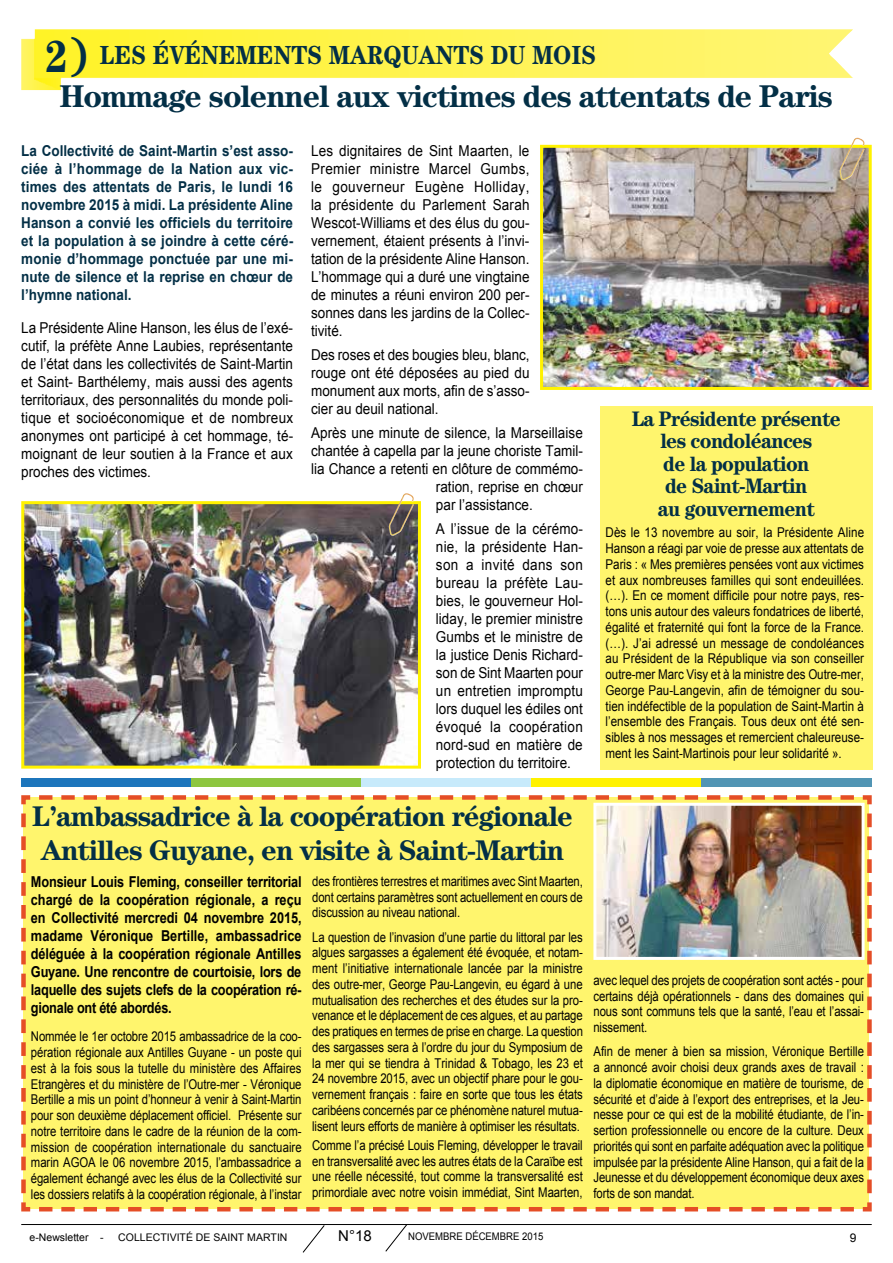
<style>
.page{position:relative;width:893px;height:1263px;background:#fff}
.page>*{position:absolute;margin:0;border:0;box-sizing:border-box;transform-origin:0 0}
.t1{font:700 31.5px "Century";letter-spacing:-.035em;color:#032f46}
.t2{font:700 28.5px/34.5px "Century";letter-spacing:-.035em;color:#032f46;text-align:center}
.t3{font:700 26.25px "Century";color:#032f46;scale:.89 1}
.t4{font:700 21px/22.5px "Century";letter-spacing:-.035em;color:#032f46;text-align:center;scale:.95 1}
.t5{font:15px/18px "Arial";color:#000;text-align:justify;scale:.9 1}
.t6{font:700 15px/18px "Arial";letter-spacing:.005em;color:#032f46;text-align:justify;scale:.9 1}
.t7{font:700 15px/18px "Arial";letter-spacing:-.02em;color:#000;text-align:justify;scale:.85 1}
.t8{font:15px "Arial";color:#000}
.t9{font:13.5px/15.8px "Arial";letter-spacing:-.01em;color:#000;text-align:justify;scale:.84 1}
.t10{font:13.5px/15.8px "Arial";letter-spacing:-.01em;color:#000;text-align:justify;scale:.86 1}
.t11{font:12px "Arial";color:#000}
.t12{font:10.5px "Arial";color:#000}
.t13{font:10.5px "Arial";color:#000;scale:.91 1}
.s1{font-size:45px}
</style>
<div class="page">
<div style="left:21px;top:778px;width:170px;height:9px;background:#1c75bc"></div>
<div style="left:191px;top:778px;width:170px;height:9px;background:#8dc63f"></div>
<div style="left:361px;top:778px;width:170px;height:9px;background:#c7eafb"></div>
<div style="left:531px;top:778px;width:171px;height:9px;background:#fff200"></div>
<div style="left:702px;top:778px;width:170px;height:9px;background:#5195b4"></div>
<img style="left:21px;top:29px;width:832px;height:61px">
<img style="left:25px;top:505px;width:392px;height:260px">
<div style="left:21px;top:501px;width:400px;height:268px;border:3px solid #fff200"></div>
<img style="left:544px;top:149px;width:324px;height:237px">
<div style="left:540px;top:145px;width:332px;height:245px;border:3px solid #fff200"></div>
<img style="left:839px;top:138px;width:26px;height:42px">
<div style="left:600px;top:406px;width:272px;height:364px;background:#fff56d"></div>
<div style="left:21px;top:795px;width:851px;height:417px;background:#fff56d"></div>
<img style="left:597px;top:807px;width:264px;height:149px">
<div style="left:593px;top:803px;width:272px;height:157px;border:3px solid #fff"></div>
<img style="left:389px;top:493px;width:25px;height:43px">
<hr style="left:21px;top:1224px;width:851px;height:1px;background:#000">
<svg style="left:302px;top:1225px;width:23px;height:28px"></svg>
<svg style="left:385px;top:1225px;width:22px;height:27px"></svg>
<h3 class="t3" style="left:45px;top:39px;width:617px"><span class="s1">2)</span> Les événements marquants du mois</h3>
<h1 class="t1" style="left:60px;top:77px;width:775px">Hommage solennel aux victimes des attentats de Paris</h1>
<p class="t6" style="left:21px;top:142px;width:304px">La Collectivité de Saint-Martin s’est asso&shy;ciée à l’hommage de la Nation aux vic&shy;times des attentats de Paris, le lundi 16 novembre 2015 à midi. La présidente Aline Hanson a convié les officiels du territoire et la population à se joindre à cette céré&shy;monie d’hommage ponctuée par une mi&shy;nute de silence et la reprise en chœur de l’hymne national.</p>
<p class="t5" style="left:21px;top:318px;width:304px">La Présidente Aline Hanson, les élus de l’exé&shy;cutif, la préfète Anne Laubies, représentante de l’état dans les collectivités de Saint-Martin et Saint- Barthélemy, mais aussi des agents territoriaux, des personnalités du monde poli&shy;tique et socioéconomique et de nombreux anonymes ont participé à cet hommage, té&shy;moignant de leur soutien à la France et aux proches des victimes.</p>
<p class="t5" style="left:311px;top:142px;width:244px">Les dignitaires de Sint Maarten, le Premier ministre Marcel Gumbs, le gouverneur Eugène Holliday, la présidente du Parlement Sarah Wescot-Williams et des élus du gou&shy;vernement, étaient présents à l’invi&shy;tation de la présidente Aline Hanson.<br>L’hommage qui a duré une vingtaine de minutes a réuni environ 200 per&shy;sonnes dans les jardins de la Collec&shy;tivité.</p>
<p class="t5" style="left:311px;top:346px;width:244px">Des roses et des bougies bleu, blanc, rouge ont été déposées au pied du monument aux morts, afin de s’asso&shy;cier au deuil national.</p>
<p class="t5" style="left:311px;top:424px;width:304px">Après une minute de silence, la Marseillaise</p>
<p class="t5" style="left:311px;top:442px;width:303px">chantée à capella par la jeune choriste Tamil-</p>
<p class="t5" style="left:311px;top:460px;width:304px">lia Chance a retenti en clôture de commémo-</p>
<p class="t5" style="left:436px;top:478px;width:165px">ration, reprise en chœur</p>
<p class="t5" style="left:436px;top:496px;width:109px">par l’assistance.</p>
<p class="t5" style="left:436px;top:519px;width:165px">A l’issue de la cérémo&shy;nie, la présidente Han&shy;son a invité dans son bureau la préfète Lau&shy;bies, le gouverneur Hol&shy;liday, le premier ministre Gumbs et le ministre de la justice Denis Richard&shy;son de Sint Maarten pour un entretien impromptu lors duquel les édiles ont évoqué la coopération nord-sud en matière de protection du territoire.</p>
<h3 class="t4" style="left:632px;top:407px;width:222px">La Présidente présente les condoléances<br>de la population<br>de Saint-Martin<br>au gouvernement</h3>
<p class="t10" style="left:605px;top:525px;width:302px">Dès le 13 novembre au soir, la Présidente Aline Hanson a réagi par voie de presse aux attentats de Paris : « Mes premières pensées vont aux victimes et aux nombreuses familles qui sont endeuillées. (…). En ce moment difficile pour notre pays, res&shy;tons unis autour des valeurs fondatrices de liberté, égalité et fraternité qui font la force de la France. (…). J’ai adressé un message de condoléances au Président de la République via son conseiller outre-mer Marc Visy et à la ministre des Outre-mer, George Pau-Langevin, afin de témoigner du sou&shy;tien indéfectible de la population de Saint-Martin à l’ensemble des Français. Tous deux ont été sen&shy;sibles à nos messages et remercient chaleureuse&shy;ment les Saint-Martinois pour leur solidarité ».</p>
<h2 class="t2" style="left:32px;top:798px;width:542px">L’ambassadrice à la coopération régionale<br>Antilles Guyane, en visite à Saint-Martin</h2>
<p class="t7" style="left:31px;top:873px;width:320px">Monsieur Louis Fleming, conseiller territorial chargé de la coopération régionale, a reçu en Collectivité mercredi 04 novembre 2015, madame Véronique Bertille, ambassadrice déléguée à la coopération régionale Antilles Guyane. Une rencontre de courtoisie, lors de laquelle des sujets clefs de la coopération ré&shy;gionale ont été abordés.</p>
<p class="t9" style="left:31px;top:1029px;width:324px">Nommée le 1er octobre 2015 ambassadrice de la coo&shy;pération régionale aux Antilles Guyane - un poste qui est à la fois sous la tutelle du ministère des Affaires Etrangères et du ministère de l’Outre-mer - Véronique Bertille a mis un point d’honneur à venir à Saint-Martin pour son deuxième déplacement officiel. Présente sur notre territoire dans le cadre de la réunion de la com&shy;mission de coopération internationale du sanctuaire marin AGOA le 06 novembre 2015, l’ambassadrice a également échangé avec les élus de la Collectivité sur les dossiers relatifs à la coopération régionale, à l’instar</p>
<p class="t9" style="left:312px;top:873px;width:324px">des frontières terrestres et maritimes avec Sint Maarten, dont certains paramètres sont actuellement en cours de discussion au niveau national.</p>
<p class="t9" style="left:312px;top:929px;width:324px">La question de l’invasion d’une partie du littoral par les algues sargasses a également été évoquée, et notam&shy;ment l’initiative internationale lancée par la ministre des outre-mer, George Pau-Langevin, eu égard à une mutualisation des recherches et des études sur la pro&shy;venance et le déplacement de ces algues, et au partage des pratiques en termes de prise en charge. La question des sargasses sera à l’ordre du jour du Symposium de la mer qui se tiendra à Trinidad &amp; Tobago, les 23 et 24 novembre 2015, avec un objectif phare pour le gou&shy;vernement français : faire en sorte que tous les états caribéens concernés par ce phénomène naturel mutua&shy;lisent leurs efforts de manière à optimiser les résultats.</p>
<p class="t9" style="left:312px;top:1137px;width:324px">Comme l’a précisé Louis Fleming, développer le travail en transversalité avec les autres états de la Caraïbe est une réelle nécessité, tout comme la transversalité est primordiale avec notre voisin immédiat, Sint Maarten,</p>
<p class="t9" style="left:593px;top:972px;width:324px">avec lequel des projets de coopération sont actés - pour certains déjà opérationnels - dans des domaines qui nous sont communs tels que la santé, l’eau et l’assai&shy;nissement.</p>
<p class="t9" style="left:593px;top:1044px;width:324px">Afin de mener à bien sa mission, Véronique Bertille a annoncé avoir choisi deux grands axes de travail : la diplomatie économique en matière de tourisme, de sécurité et d’aide à l’export des entreprises, et la Jeu&shy;nesse pour ce qui est de la mobilité étudiante, de l’in&shy;sertion professionnelle ou encore de la culture. Deux priorités qui sont en parfaite adéquation avec la politique impulsée par la présidente Aline Hanson, qui a fait de la Jeunesse et du développement économique deux axes forts de son mandat.</p>
<p class="t12" style="left:30px;top:1230px;width:76px">e-Newsletter -</p>
<p class="t12" style="left:118px;top:1230px;width:169px">Collectivité De Saint Martin</p>
<p class="t8" style="left:338px;top:1226px;width:35px">N°18</p>
<p class="t13" style="left:408px;top:1230px;width:150px">novembre décembre 2015</p>
<p class="t11" style="left:850px;top:1230px;width:8px">9</p>
</div>
